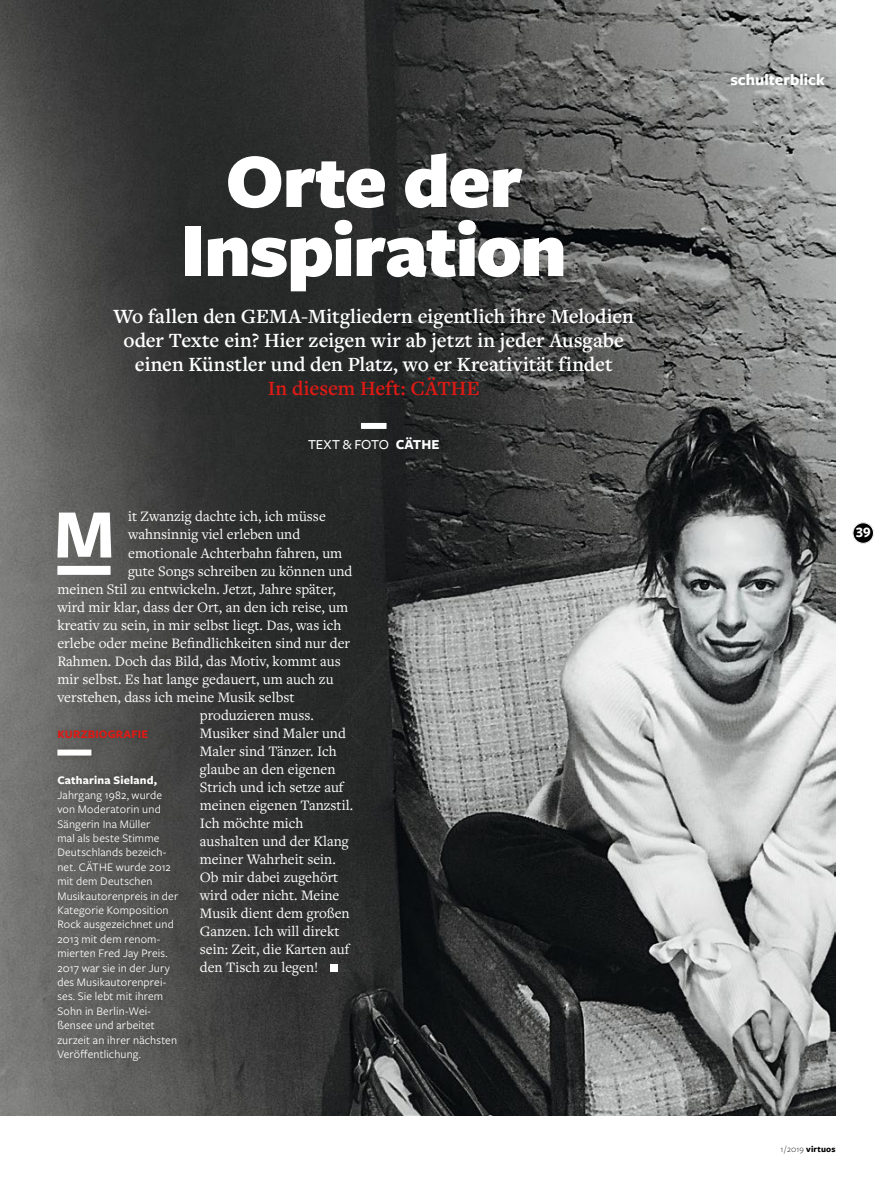
<style>
.page{position:relative;width:893px;height:1191px;background:#fff}
.page>*{position:absolute;margin:0;border:0;box-sizing:border-box;transform-origin:0 0}
.t1{font:900 79.5px/69px "Freight Sans Pro";letter-spacing:-.02em;color:#fff;text-align:center}
.t2{font:700 71.85px "Freight Sans Pro";color:#fff}
.t3{font:600 21px/24px "Freight Text Pro";letter-spacing:-.005em;color:#fff;text-align:center}
.t4{font:600 21px "Freight Text Pro";letter-spacing:.005em;color:#dd1a15}
.t5{font:700 16.5px "Freight Sans Pro";color:#fff}
.t6{font:15px "Freight Text Pro";color:#fff}
.t7{font:700 15px "Freight Sans Pro";color:#fff}
.t8{font:500 14.25px "Freight Sans Pro";letter-spacing:-.015em;color:#fff}
.t9{font:12px/14.4px "Freight Sans Pro";letter-spacing:.01em;color:#fff}
.t10{font:700 12px "Freight Sans Pro";letter-spacing:.015em;color:#fff}
.t11{font:700 12px "Freight Sans Pro";letter-spacing:.005em;color:#dd1a15}
.t12{font:700 9px "Freight Sans Pro";letter-spacing:.02em;color:#000}
.s1{font-weight:700}
.s2{font-weight:300}
</style>
<div class="page">
<img style="left:0;top:0;width:835px;height:1115px">
<div style="left:361px;top:423px;width:26px;height:6px;background:#fff"></div>
<div style="left:330px;top:964px;width:8px;height:7px;background:#fff"></div>
<div style="left:48px;top:721px;width:137px;height:349px;background:#000;opacity:.25"></div>
<div style="left:57px;top:749px;width:34px;height:6px;background:#fff"></div>
<div style="left:853px;top:522px;width:21px;height:21px;background:#000;border-radius:50%"></div>
<div style="left:852px;top:521px;width:23px;height:23px;border:1px solid #fff;border-radius:50%"></div>
<div style="left:853px;top:522px;width:21px;height:21px;border:1px solid #fff;border-radius:50%"></div>
<div style="left:722px;top:65px;width:111px;height:29px;background:#000;opacity:.25"></div>
<div style="left:57px;top:566px;width:54px;height:9px;background:#fff"></div>
<h1 class="t1" style="left:181px;top:144px;width:388px">Orte der<br>Inspiration</h1>
<h3 class="t3" style="left:113px;top:304px;width:522px">Wo fallen den GEMA-Mitgliedern eigentlich ihre Melodien oder Texte ein? Hier zeigen wir ab jetzt in jeder Ausgabe einen Künstler und den Platz, wo er Kreativität findet</h3>
<h3 class="t4" style="left:268px;top:375px;width:213px">In diesem Heft: CÄTHE</h3>
<p class="t8" style="left:308px;top:435px;width:133px">TEXT &amp; FOTO <span class="s1">CÄTHE</span></p>
<p class="t6" style="left:128px;top:507px;width:199px">it Zwanzig dachte ich, ich müsse</p>
<p class="t6" style="left:128px;top:525px;width:174px">wahnsinnig viel erleben und</p>
<p class="t6" style="left:128px;top:543px;width:216px">emotionale Achterbahn fahren, um</p>
<p class="t6" style="left:128px;top:561px;width:226px">gute Songs schreiben zu können und</p>
<p class="t6" style="left:57px;top:579px;width:280px">meinen Stil zu entwickeln. Jetzt, Jahre später,</p>
<p class="t6" style="left:57px;top:597px;width:292px">wird mir klar, dass der Ort, an den ich reise, um</p>
<p class="t6" style="left:57px;top:615px;width:285px">kreativ zu sein, in mir selbst liegt. Das, was ich</p>
<p class="t6" style="left:57px;top:633px;width:294px">erlebe oder meine Befindlichkeiten sind nur der</p>
<p class="t6" style="left:57px;top:651px;width:285px">Rahmen. Doch das Bild, das Motiv, kommt aus</p>
<p class="t6" style="left:57px;top:669px;width:278px">mir selbst. Es hat lange gedauert, um auch zu</p>
<p class="t6" style="left:57px;top:687px;width:239px">verstehen, dass ich meine Musik selbst</p>
<p class="t6" style="left:200px;top:705px;width:115px">produzieren muss.</p>
<p class="t6" style="left:200px;top:723px;width:148px">Musiker sind Maler und</p>
<p class="t6" style="left:200px;top:741px;width:139px">Maler sind Tänzer. Ich</p>
<p class="t6" style="left:200px;top:759px;width:137px">glaube an den eigenen</p>
<p class="t6" style="left:200px;top:777px;width:145px">Strich und ich setze auf</p>
<p class="t6" style="left:200px;top:795px;width:155px">meinen eigenen Tanzstil.</p>
<p class="t6" style="left:200px;top:813px;width:105px">Ich möchte mich</p>
<p class="t6" style="left:200px;top:831px;width:150px">aushalten und der Klang</p>
<p class="t6" style="left:200px;top:849px;width:137px">meiner Wahrheit sein.</p>
<p class="t6" style="left:200px;top:867px;width:140px">Ob mir dabei zugehört</p>
<p class="t6" style="left:200px;top:885px;width:141px">wird oder nicht. Meine</p>
<p class="t6" style="left:200px;top:903px;width:151px">Musik dient dem großen</p>
<p class="t6" style="left:200px;top:921px;width:141px">Ganzen. Ich will direkt</p>
<p class="t6" style="left:200px;top:939px;width:151px">sein: Zeit, die Karten auf</p>
<p class="t6" style="left:200px;top:957px;width:120px">den Tisch zu legen!</p>
<h2 class="t2" style="left:54px;top:484px;width:63px">M</h2>
<p class="t11" style="left:57px;top:725px;width:92px">KURZBIOGRAFIE</p>
<p class="t10" style="left:57px;top:772px;width:101px">Catharina Sieland,</p>
<p class="t9" style="left:57px;top:787px;width:122px">Jahrgang 1982, wurde von Moderatorin und<br>Sängerin Ina Müller<br>mal als beste Stimme<br>Deutschlands bezeich&shy;net. CÄTHE wurde 2012 mit dem Deutschen<br>Musikautorenpreis in der<br>Kategorie Komposition<br>Rock ausgezeichnet und<br>2013 mit dem renom&shy;mierten Fred Jay Preis.<br>2017 war sie in der Jury des Musikautorenprei&shy;ses. Sie lebt mit ihrem<br>Sohn in Berlin-Wei&shy;ßensee und arbeitet zurzeit an ihrer nächsten<br>Veröffentlichung.</p>
<p class="t5" style="left:730px;top:68px;width:96px">schulterblick</p>
<p class="t7" style="left:856px;top:522px;width:16px">39</p>
<p class="t12" style="left:780px;top:1142px;width:57px"><span class="s2">1 / 2019</span> virtuos</p>
</div>
